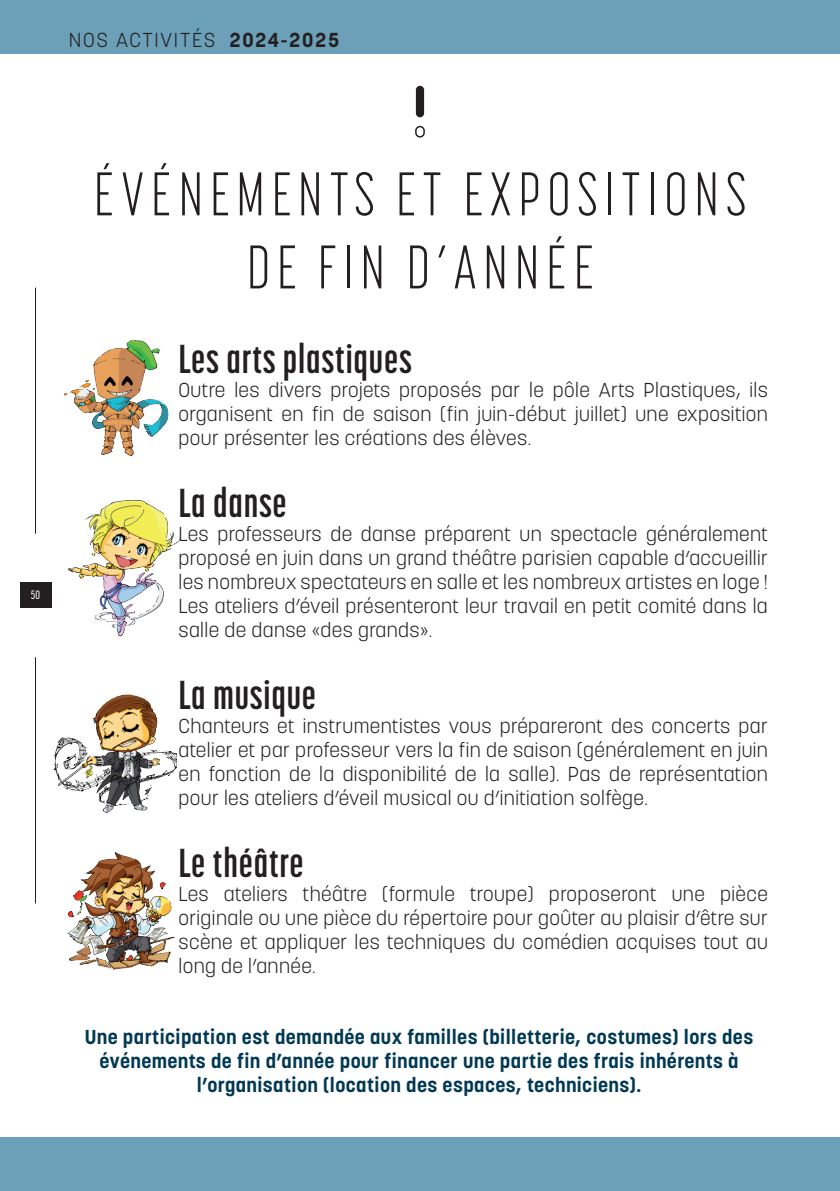
<style>
.page{position:relative;width:840px;height:1191px;background:#fff}
.page>*{position:absolute;margin:0;border:0;box-sizing:border-box;transform-origin:0 0}
.t1{font:300 60.8px/73px "Korolev Compressed";letter-spacing:.11em;color:#231f20;text-align:center}
.t2{font:700 40px "Korolev Compressed";letter-spacing:.02em;color:#231f20}
.t3{font:300 20px/24px "Korolev";letter-spacing:.02em;color:#231f20;text-align:justify}
.t4{font:700 20px/24px "Korolev";letter-spacing:.02em;color:#003954;text-align:center}
.t5{font:300 20px "Korolev";letter-spacing:.09em;color:#231f20}
.t6{font:500 12px "Korolev Compressed";color:#fff}
.s1{font-weight:700}
</style>
<div class="page">
<div style="left:0;top:0;width:839px;height:54px;background:#6ba0b8"></div>
<div style="left:20px;top:583px;width:31px;height:25px;background:#231f20"></div>
<hr style="left:35px;top:288px;width:1px;height:246px;background:#231f20">
<hr style="left:35px;top:657px;width:1px;height:246px;background:#231f20">
<div style="left:0;top:1137px;width:839px;height:54px;background:#6ba0b8"></div>
<div style="left:415px;top:86px;width:9px;height:31px;background:#231f20;border-radius:4px"></div>
<div style="left:415px;top:126px;width:9px;height:12px;border:1px solid #231f20;border-radius:4px"></div>
<img style="left:64px;top:340px;width:105px;height:117px">
<img style="left:68px;top:499px;width:113px;height:138px">
<img style="left:53px;top:694px;width:123px;height:119px">
<img style="left:67px;top:851px;width:108px;height:119px">
<p class="t5" style="left:69px;top:27px;width:272px">NOS ACTIVITÉS <span class="s1">2024-2025</span></p>
<p class="t6" style="left:31px;top:588px;width:11px">50</p>
<h1 class="t1" style="left:94px;top:157px;width:653px">ÉVÉNEMENTS ET EXPOSITIONS<br>DE FIN D’ANNÉE</h1>
<h2 class="t2" style="left:178px;top:336px;width:235px">Les arts plastiques</h2>
<p class="t3" style="left:178px;top:377px;width:590px">Outre les divers projets proposés par le pôle Arts Plastiques, ils organisent en fin de saison (fin juin-début juillet) une exposition pour présenter les créations des élèves.</p>
<h2 class="t2" style="left:178px;top:480px;width:110px">La danse</h2>
<p class="t3" style="left:178px;top:521px;width:590px">Les professeurs de danse préparent un spectacle généralement proposé en juin dans un grand théâtre parisien capable d’accueillir les nombreux spectateurs en salle et les nombreux artistes en loge !<br>Les ateliers d’éveil présenteront leur travail en petit comité dans la salle de danse «des grands».</p>
<h2 class="t2" style="left:178px;top:672px;width:139px">La musique</h2>
<p class="t3" style="left:178px;top:713px;width:590px">Chanteurs et instrumentistes vous prépareront des concerts par atelier et par professeur vers la fin de saison (généralement en juin en fonction de la disponibilité de la salle). Pas de représentation pour les ateliers d’éveil musical ou d’initiation solfège.</p>
<h2 class="t2" style="left:178px;top:840px;width:127px">Le théâtre</h2>
<p class="t3" style="left:178px;top:881px;width:590px">Les ateliers théâtre (formule troupe) proposeront une pièce originale ou une pièce du répertoire pour goûter au plaisir d’être sur scène et appliquer les techniques du comédien acquises tout au long de l’année.</p>
<p class="t4" style="left:85px;top:1024px;width:669px">Une participation est demandée aux familles (billetterie, costumes) lors des événements de fin d’année pour financer une partie des frais inhérents à l’organisation (location des espaces, techniciens).</p>
</div>
